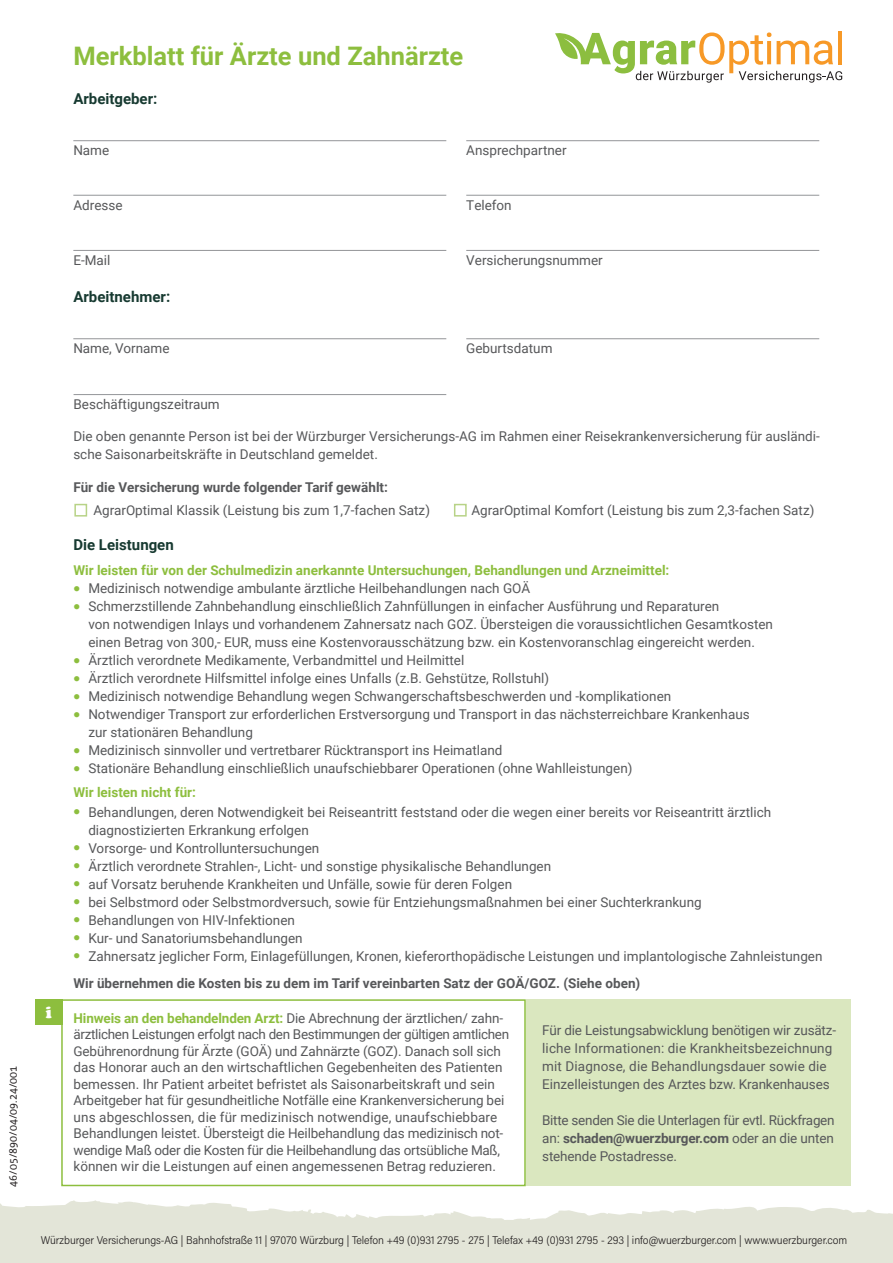
<style>
.page{position:relative;width:893px;height:1263px;background:#fff}
.page>*{position:absolute;margin:0;border:0;box-sizing:border-box;transform-origin:0 0}
.t1{font:700 25.5px "Roboto";color:#8dbe3e}
.t2{font:900 16.95px "Cooper";color:#fff}
.t3{font:700 15px "Roboto";color:#173a31}
.t4{font:13.5px/18px "Roboto";color:#57585a}
.t5{font:700 13.5px "Roboto";color:#57585a}
.t6{font:700 13.5px "Roboto";color:#8dbe3e}
.Fließtext_2mm{font:11.25px "Acumin Variable Concept";letter-spacing:-.005em;color:#231f20}
.t7{font:10.8px "The Sans Office Unicode";color:#231f20}
.s1{color:#8dbe3e}
.s2{font-weight:700}
.s3{font-weight:700;color:#8dbe3e}
</style>
<div class="page">
<div style="left:526px;top:999px;width:324px;height:187px;background:#dae7bf"></div>
<svg style="left:0;top:1200px;width:893px;height:29px;fill:#e3e5d8"></svg>
<div style="left:0;top:1229px;width:893px;height:34px;background:#e3e5d8"></div>
<hr style="left:73px;top:140px;width:373px;height:1px;background:#939598">
<hr style="left:466px;top:140px;width:353px;height:1px;background:#939598">
<hr style="left:73px;top:195px;width:373px;height:1px;background:#939598">
<hr style="left:466px;top:195px;width:353px;height:1px;background:#939598">
<hr style="left:73px;top:250px;width:373px;height:1px;background:#939598">
<hr style="left:466px;top:250px;width:353px;height:1px;background:#939598">
<hr style="left:74px;top:394px;width:372px;height:1px;background:#939598">
<hr style="left:73px;top:338px;width:373px;height:1px;background:#939598">
<hr style="left:466px;top:338px;width:353px;height:1px;background:#939598">
<div style="left:74px;top:504px;width:13px;height:13px;border:2px solid #b8d387"></div>
<div style="left:454px;top:504px;width:13px;height:13px;border:2px solid #b8d387"></div>
<div style="left:61px;top:999px;width:465px;height:187px;border:2px solid #8dbe3e"></div>
<div style="left:35px;top:999px;width:28px;height:26px;background:#8dbe3e"></div>
<svg style="left:555px;top:31px;width:287px;height:52px"></svg>
<p class="t7" style="left:7px;top:1186px;width:122px;rotate:-90deg">46/05/890/04/09.24/001</p>
<p class="t1" style="left:73px;top:38px;width:392px">Merkblatt für Ärzte und Zahnärzte</p>
<p class="t3" style="left:73px;top:88px;width:86px">Arbeitgeber:</p>
<p class="t4" style="left:73px;top:141px;width:37px">Name</p>
<p class="t4" style="left:466px;top:141px;width:102px">Ansprechpartner</p>
<p class="t4" style="left:73px;top:195px;width:51px">Adresse</p>
<p class="t4" style="left:466px;top:195px;width:47px">Telefon</p>
<p class="t4" style="left:73px;top:250px;width:39px">E-Mail</p>
<p class="t4" style="left:466px;top:250px;width:138px">Versicherungsnummer</p>
<p class="t3" style="left:73px;top:286px;width:98px">Arbeitnehmer:</p>
<p class="t4" style="left:73px;top:338px;width:98px">Name, Vorname</p>
<p class="t4" style="left:466px;top:338px;width:88px">Geburtsdatum</p>
<p class="t4" style="left:74px;top:395px;width:148px">Beschäftigungszeitraum</p>
<p class="t4" style="left:73px;top:427px;width:748px">Die oben genannte Person ist bei der Würzburger Versicherungs-AG im Rahmen einer Reisekrankenversicherung für ausländi&shy;sche Saisonarbeitskräfte in Deutschland gemeldet.</p>
<p class="t2" style="left:46px;top:1002px;width:8px">i</p>
<p class="t5" style="left:73px;top:478px;width:316px">Für die Versicherung wurde folgender Tarif gewählt:</p>
<p class="t4" style="left:93px;top:500px;width:338px">AgrarOptimal Klassik (Leistung bis zum 1,7-fachen Satz)</p>
<p class="t4" style="left:471px;top:500px;width:344px">AgrarOptimal Komfort (Leistung bis zum 2,3-fachen Satz)</p>
<p class="t3" style="left:73px;top:534px;width:102px">Die Leistungen</p>
<p class="t6" style="left:73px;top:561px;width:598px">Wir leisten für von der Schulmedizin anerkannte Untersuchungen, Behandlungen und Arzneimittel:</p>
<p class="t4" style="left:73px;top:579px;width:458px"><span class="s1">●</span> Medizinisch notwendige ambulante ärztliche Heilbehandlungen nach GOÄ</p>
<p class="t4" style="left:88px;top:597px;width:686px;text-indent:-15px"><span class="s1">●</span> Schmerzstillende Zahnbehandlung einschließlich Zahnfüllungen in einfacher Ausführung und Reparaturen<br>von notwendigen Inlays und vorhandenem Zahnersatz nach GOZ. Übersteigen die voraussichtlichen Gesamtkosten einen Betrag von 300,- EUR, muss eine Kostenvorausschätzung bzw. ein Kostenvoranschlag eingereicht werden.</p>
<p class="t4" style="left:73px;top:651px;width:392px"><span class="s1">●</span> Ärztlich verordnete Medikamente, Verbandmittel und Heilmittel</p>
<p class="t4" style="left:73px;top:669px;width:477px"><span class="s1">●</span> Ärztlich verordnete Hilfsmittel infolge eines Unfalls (z.B. Gehstütze, Rollstuhl)</p>
<p class="t4" style="left:73px;top:687px;width:599px"><span class="s1">●</span> Medizinisch notwendige Behandlung wegen Schwangerschaftsbeschwerden und -komplikationen</p>
<p class="t4" style="left:88px;top:705px;width:663px;text-indent:-15px"><span class="s1">●</span> Notwendiger Transport zur erforderlichen Erstversorgung und Transport in das nächsterreichbare Krankenhaus zur stationären Behandlung</p>
<p class="t4" style="left:73px;top:741px;width:431px"><span class="s1">●</span> Medizinisch sinnvoller und vertretbarer Rücktransport ins Heimatland</p>
<p class="t4" style="left:73px;top:759px;width:561px"><span class="s1">●</span> Stationäre Behandlung einschließlich unaufschiebbarer Operationen (ohne Wahlleistungen)</p>
<p class="t6" style="left:73px;top:783px;width:124px">Wir leisten nicht für:</p>
<p class="t4" style="left:88px;top:802px;width:684px;text-indent:-15px"><span class="s1">●</span> Behandlungen, deren Notwendigkeit bei Reiseantritt feststand oder die wegen einer bereits vor Reiseantritt ärztlich diagnostizierten Erkrankung erfolgen</p>
<p class="t4" style="left:73px;top:838px;width:247px"><span class="s1">●</span> Vorsorge- und Kontrolluntersuchungen</p>
<p class="t4" style="left:73px;top:856px;width:479px"><span class="s1">●</span> Ärztlich verordnete Strahlen-, Licht- und sonstige physikalische Behandlungen</p>
<p class="t4" style="left:73px;top:874px;width:440px"><span class="s1">●</span> auf Vorsatz beruhende Krankheiten und Unfälle, sowie für deren Folgen</p>
<p class="t4" style="left:73px;top:892px;width:630px"><span class="s1">●</span> bei Selbstmord oder Selbstmordversuch, sowie für Entziehungsmaßnahmen bei einer Suchterkrankung</p>
<p class="t4" style="left:73px;top:910px;width:223px"><span class="s1">●</span> Behandlungen von HIV-Infektionen</p>
<p class="t4" style="left:73px;top:928px;width:231px"><span class="s1">●</span> Kur- und Sanatoriumsbehandlungen</p>
<p class="t4" style="left:73px;top:946px;width:751px"><span class="s1">●</span> Zahnersatz jeglicher Form, Einlagefüllungen, Kronen, kieferorthopädische Leistungen und implantologische Zahnleistungen</p>
<p class="t5" style="left:73px;top:973px;width:568px">Wir übernehmen die Kosten bis zu dem im Tarif vereinbarten Satz der GOÄ/GOZ. (Siehe oben)</p>
<p class="t4" style="left:542px;top:1020px;width:295px">Für die Leistungsabwicklung benötigen wir zusätz&shy;liche Informationen: die Krankheitsbezeichnung mit Diagnose, die Behandlungsdauer sowie die Einzelleistungen des Arztes bzw. Krankenhauses</p>
<p class="t4" style="left:542px;top:1110px;width:294px;text-align:justify">Bitte senden Sie die Unterlagen für evtl. Rückfragen an: <span class="s2">schaden@wuerzburger.com</span> oder an die unten stehende Postadresse.</p>
<p class="t4" style="left:74px;top:1009px;width:437px;line-height:16.5px"><span class="s3">Hinweis an den behandelnden Arzt:</span> Die Abrechnung der ärztlichen/ zahn&shy;ärztlichen Leistungen erfolgt nach den Bestimmungen der gültigen amtlichen Gebührenordnung für Ärzte (GOÄ) und Zahnärzte (GOZ). Danach soll sich das Honorar auch an den wirtschaftlichen Gegebenheiten des Patienten bemessen. Ihr Patient arbeitet befristet als Saisonarbeitskraft und sein Arbeitgeber hat für gesundheitliche Notfälle eine Krankenversicherung bei uns abgeschlossen, die für medizinisch notwendige, unaufschiebbare Behandlungen leistet. Übersteigt die Heilbehandlung das medizinisch not&shy;wendige Maß oder die Kosten für die Heilbehandlung das ortsübliche Maß, können wir die Leistungen auf einen angemessenen Betrag reduzieren.</p>
<p class="Fließtext_2mm" style="left:41px;top:1232px;width:808px">Würzburger Versicherungs-AG | Bahnhofstraße 11 | 97070 Würzburg | Telefon +49 (0)931 2795 - 275 | Telefax +49 (0)931 2795 - 293 | info@wuerzburger.com | www.wuerzburger.com</p>
</div>
